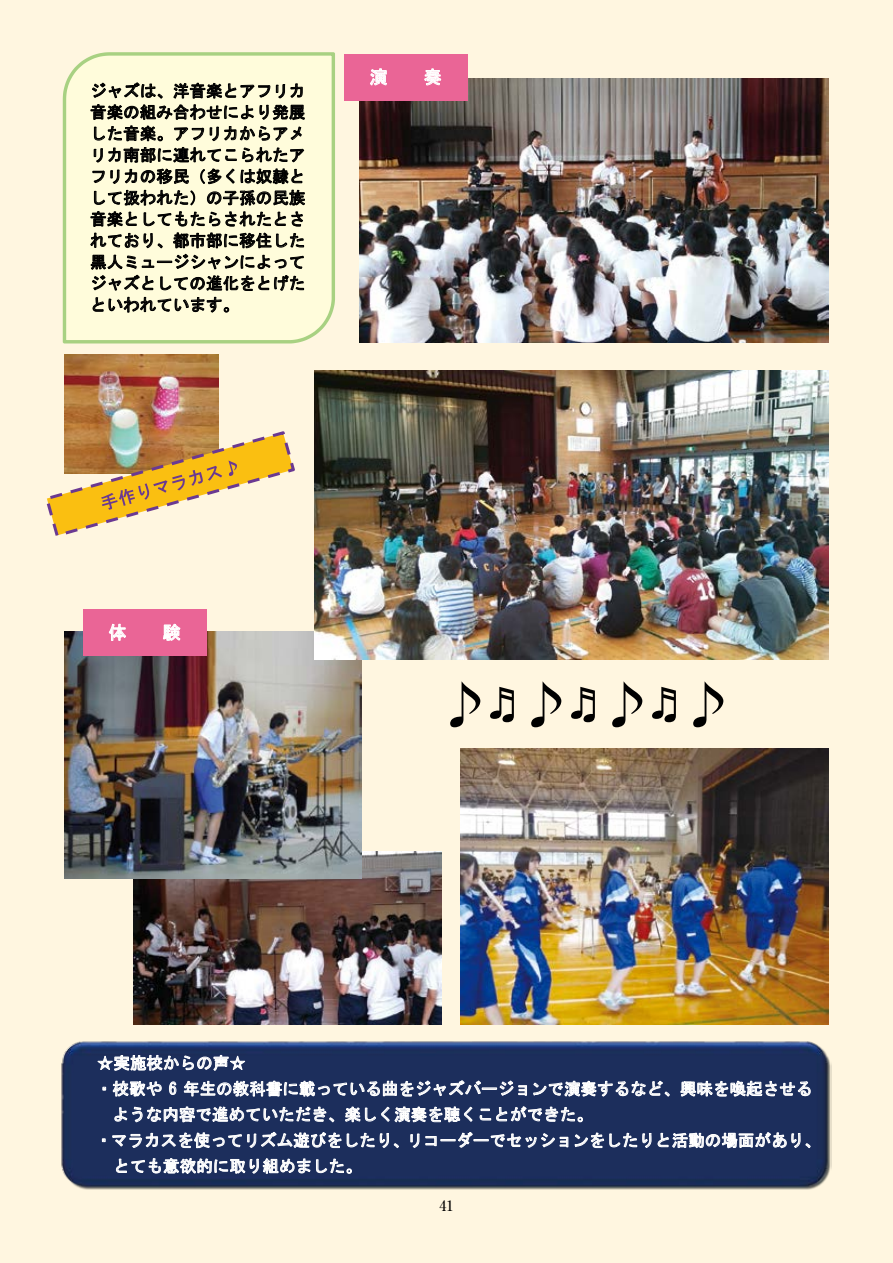
<style>
.page{position:relative;width:893px;height:1263px;background:#fff6e0}
.page>*{position:absolute;margin:0;border:0;box-sizing:border-box;transform-origin:0 0}
.t1{font:54px "MS Mincho";color:#000}
.t2{font:18px "MS Gothic";color:#fff}
.t3{font:16.5px "MS Gothic";letter-spacing:.005em;color:#fff}
.t4{font:16.5px/21.5px "MS Gothic";letter-spacing:.005em;color:#000;text-align:justify}
.t5{font:15.75px "Century";color:#000}
.t6{font:500 14.25px "Ryumin Pr 6";color:#000}
</style>
<div class="page">
<img style="left:61px;top:1041px;width:770px;height:149px">
<img style="left:134px;top:852px;width:307px;height:173px">
<img style="left:64px;top:632px;width:297px;height:246px">
<svg style="left:97px;top:1055px;width:714px;height:135px;background:#3b4a71"></svg>
<img style="left:64px;top:355px;width:155px;height:76px">
<svg style="left:63px;top:52px;width:272px;height:291px"></svg>
<svg style="left:91px;top:82px;width:214px;height:38px"></svg>
<svg style="left:94px;top:126px;width:69px;height:15px"></svg>
<svg style="left:174px;top:127px;width:30px;height:14px"></svg>
<svg style="left:210px;top:126px;width:92px;height:15px"></svg>
<svg style="left:94px;top:147px;width:210px;height:16px"></svg>
<svg style="left:90px;top:169px;width:215px;height:79px"></svg>
<svg style="left:91px;top:254px;width:213px;height:64px"></svg>
<img style="left:460px;top:748px;width:368px;height:277px">
<div style="left:83px;top:609px;width:123px;height:47px;background:#ea6596"></div>
<svg style="left:109px;top:624px;width:17px;height:17px"></svg>
<svg style="left:163px;top:624px;width:17px;height:35px"></svg>
<img style="left:359px;top:78px;width:469px;height:264px">
<div style="left:344px;top:54px;width:123px;height:46px;background:#ea6596"></div>
<img style="left:314px;top:370px;width:514px;height:290px">
<svg style="left:47px;top:431px;width:248px;height:105px"></svg>
<svg style="left:370px;top:69px;width:17px;height:16px"></svg>
<svg style="left:424px;top:68px;width:17px;height:17px"></svg>
<p class="t4" style="left:90px;top:80px;width:217px">ジャズは、洋音楽とアフリカ音楽の組み合わせにより発展した音楽。アフリカからアメリカ南部に連れてこられたアフリカの移民（多くは奴隷として扱われた）の子孫の民族音楽としてもたらされたとされており、都市部に移住した黒人ミュージシャンによってジャズとしての進化をとげたといわれています。</p>
<p class="t2" style="left:369px;top:68px;width:19px">演</p>
<p class="t2" style="left:424px;top:68px;width:19px">奏</p>
<p class="t2" style="left:108px;top:623px;width:19px">体</p>
<p class="t2" style="left:163px;top:623px;width:19px">験</p>
<h1 class="t1" style="left:435px;top:677px;width:298px">♪♬♪♬♪♬♪</h1>
<p class="t3" style="left:97px;top:1054px;width:150px">☆実施校からの声☆</p>
<p class="t3" style="left:96px;top:1080px;width:718px">・校歌や 6 年生の教科書に載っている曲をジャズバージョンで演奏するなど、興味を喚起させる</p>
<p class="t3" style="left:113px;top:1106px;width:482px">ような内容で進めていただき、楽しく演奏を聴くことができた。</p>
<p class="t3" style="left:96px;top:1132px;width:727px">・マラカスを使ってリズム遊びをしたり、リコーダーでセッションをしたりと活動の場面があり、</p>
<p class="t3" style="left:113px;top:1158px;width:250px">とても意欲的に取り組めました。</p>
<p class="t5" style="left:438px;top:1192px;width:19px">41</p>
<p class="t6" style="left:439px;top:1194px;width:16px">41</p>
</div>
